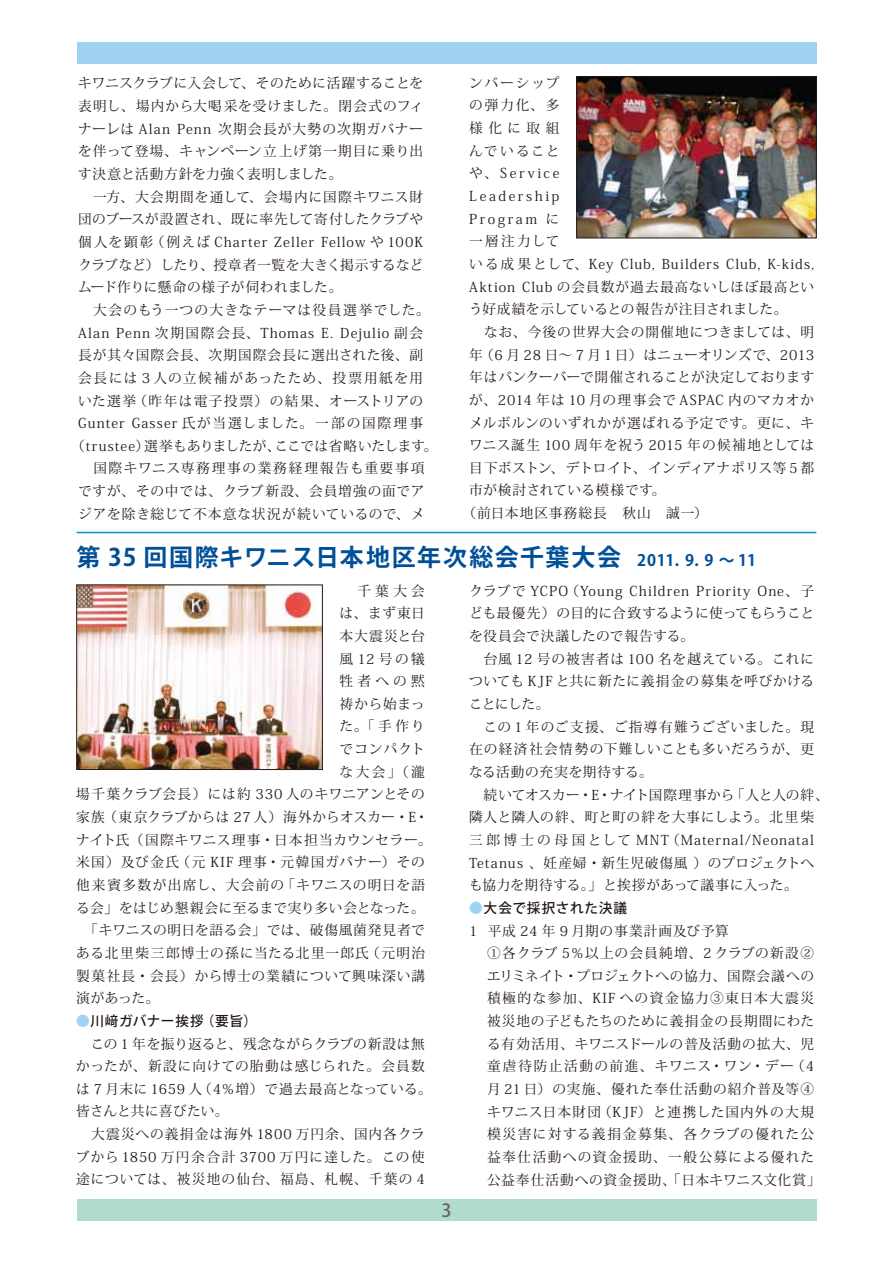
<style>
.page{position:relative;width:893px;height:1263px;background:#fff}
.page>*{position:absolute;margin:0;border:0;box-sizing:border-box;transform-origin:0 0}
.t1{font:700 24px "Koz Go Pro";letter-spacing:.055em;color:#004f97}
.t2{font:500 18px "Koz Go Pro";color:#666464}
.t3{font:13.65px/22.6px "Koz Min Pro";letter-spacing:.065em;color:#221815}
.t4{font:13.65px "Koz Min Pro";letter-spacing:.095em;color:#221815}
.t5{font:13.65px "Koz Min Pro";letter-spacing:.02em;color:#221815}
.t6{font:13.65px "Koz Min Pro";letter-spacing:.025em;color:#221815}
.t7{font:13.65px "Koz Min Pro";letter-spacing:.005em;color:#221815}
.t8{font:13.65px "Koz Min Pro";letter-spacing:.09em;color:#221815}
.t9{font:13.65px "Koz Min Pro";letter-spacing:.035em;color:#221815}
.t10{font:13.65px "Koz Min Pro";letter-spacing:.045em;color:#221815}
.t11{font:500 13.65px "Koz Go Pro";letter-spacing:.055em;color:#221815}
.t12{font:13.65px "Koz Min Pro";color:#221815}
.t13{font:13.65px "Koz Min Pro";letter-spacing:.04em;color:#221815}
.t14{font:13.65px "Koz Min Pro";letter-spacing:.1em;color:#221815}
.t15{font:13.65px "Koz Min Pro";letter-spacing:.105em;color:#221815}
.t16{font:13.65px "Koz Min Pro";letter-spacing:.115em;color:#221815}
.t17{font:13.65px "Koz Min Pro";letter-spacing:.015em;color:#221815}
.t18{font:13.65px "Koz Min Pro";letter-spacing:.18em;color:#221815}
.t19{font:13.65px "Koz Min Pro";letter-spacing:.185em;color:#221815}
.s1{font-size:15.75px}
.s2{color:#a0d2f2}
</style>
<div class="page">
<div style="left:77px;top:43px;width:739px;height:21px;background:#a0d2f2"></div>
<div style="left:77px;top:1199px;width:739px;height:21px;background:#b1dbcb"></div>
<hr style="left:77px;top:532px;width:739px;height:1px;background:#0093d4">
<img style="left:578px;top:79px;width:236px;height:157px">
<div style="left:576px;top:77px;width:240px;height:161px;border:1px solid #221815"></div>
<img style="left:79px;top:587px;width:242px;height:181px">
<div style="left:77px;top:585px;width:246px;height:185px;border:1px solid #221815"></div>
<p class="t7" style="left:78px;top:74px;width:346px">キワニスクラブに入会して、そのために活躍することを</p>
<p class="t3" style="left:78px;top:94px;width:346px">表明し、場内から大喝采を受けました。閉会式のフィ</p>
<p class="t3" style="left:78px;top:117px;width:346px">ナーレは Alan Penn 次期会長が大勢の次期ガバナー</p>
<p class="t3" style="left:78px;top:140px;width:346px">を伴って登場、キャンペーン立上げ第一期目に乗り出</p>
<p class="t17" style="left:78px;top:164px;width:266px">す決意と活動方針を力強く表明しました。</p>
<p class="t3" style="left:78px;top:185px;width:347px">　一方、大会期間を通して、会場内に国際キワニス財</p>
<p class="t12" style="left:78px;top:210px;width:346px">団のブースが設置され、既に率先して寄付したクラブや</p>
<p class="t3" style="left:78px;top:230px;width:346px">個人を顕彰（例えば Charter Zeller Fellow や 100K</p>
<p class="t5" style="left:78px;top:255px;width:346px">クラブなど）したり、授章者一覧を大きく掲示するなど</p>
<p class="t9" style="left:78px;top:278px;width:266px">ムード作りに懸命の様子が伺われました。</p>
<p class="t4" style="left:78px;top:300px;width:353px">　大会のもう一つの大きなテーマは役員選挙でした。</p>
<p class="t4" style="left:78px;top:323px;width:347px">Alan Penn 次期国際会長、Thomas E. Dejulio 副会</p>
<p class="t3" style="left:78px;top:343px;width:346px">長が其々国際会長、次期国際会長に選出された後、副</p>
<p class="t15" style="left:78px;top:368px;width:346px">会長には 3 人の立候補があったため、投票用紙を用</p>
<p class="t14" style="left:78px;top:391px;width:347px">いた選挙（昨年は電子投票）の結果、オーストリアの</p>
<p class="t8" style="left:78px;top:413px;width:346px">Gunter Gasser 氏が当選しました。一部の国際理事</p>
<p class="t9" style="left:71px;top:436px;width:368px">（trustee）選挙もありましたが、ここでは省略いたします。</p>
<p class="t16" style="left:78px;top:459px;width:348px">　国際キワニス専務理事の業務経理報告も重要事項</p>
<p class="t3" style="left:78px;top:479px;width:348px">ですが、その中では、クラブ新設、会員増強の面でア</p>
<p class="t3" style="left:78px;top:502px;width:348px">ジアを除き総じて不本意な状況が続いているので、メ</p>
<p class="t3" style="left:469px;top:71px;width:92px">ンバーシップ</p>
<p class="t3" style="left:469px;top:94px;width:92px">の弾力化、多</p>
<p class="t3" style="left:469px;top:116px;width:92px">様化に取組</p>
<p class="t3" style="left:469px;top:139px;width:92px">んでいること</p>
<p class="t19" style="left:469px;top:164px;width:92px">や、Service</p>
<p class="t18" style="left:469px;top:186px;width:92px">Leadership</p>
<p class="t18" style="left:469px;top:209px;width:92px">Program に</p>
<p class="t3" style="left:469px;top:230px;width:92px">一層注力して</p>
<p class="t3" style="left:469px;top:252px;width:346px">いる成果として、Key Club, Builders Club, K-kids,</p>
<p class="t3" style="left:469px;top:275px;width:346px">Aktion Club の会員数が過去最高ないしほぼ最高とい</p>
<p class="t6" style="left:469px;top:300px;width:320px">う好成績を示しているとの報告が注目されました。</p>
<p class="t3" style="left:469px;top:320px;width:346px">　なお、今後の世界大会の開催地につきましては、明</p>
<p class="t7" style="left:469px;top:345px;width:346px">年（6 月 28 日～ 7 月 1 日）はニューオリンズで、2013</p>
<p class="t5" style="left:469px;top:368px;width:347px">年はバンクーバーで開催されることが決定しております</p>
<p class="t3" style="left:469px;top:388px;width:346px">が、2014 年は 10 月の理事会で ASPAC 内のマカオか</p>
<p class="t3" style="left:469px;top:411px;width:346px">メルボルンのいずれかが選ばれる予定です。更に、キ</p>
<p class="t3" style="left:469px;top:433px;width:346px">ワニス誕生 100 周年を祝う 2015 年の候補地としては</p>
<p class="t6" style="left:469px;top:458px;width:347px">目下ボストン、デトロイト、インディアナポリス等５都</p>
<p class="t10" style="left:469px;top:481px;width:198px">市が検討されている模様です。</p>
<p class="t3" style="left:462px;top:501px;width:247px">（前日本地区事務総長　秋山　誠一）</p>
<h1 class="t1" style="left:77px;top:542px;width:681px">第 35 回国際キワニス日本地区年次総会千葉大会 <span class="s1">2011. 9. 9 ～ 11</span></h1>
<p class="t3" style="left:340px;top:579px;width:87px">　千葉大会</p>
<p class="t3" style="left:340px;top:601px;width:87px">は、まず東日</p>
<p class="t3" style="left:340px;top:624px;width:87px">本大震災と台</p>
<p class="t3" style="left:340px;top:647px;width:87px">風 12 号の犠</p>
<p class="t3" style="left:340px;top:669px;width:87px">牲者への黙</p>
<p class="t3" style="left:340px;top:692px;width:87px">祷から始まっ</p>
<p class="t3" style="left:340px;top:715px;width:87px">た。「手作り</p>
<p class="t3" style="left:340px;top:737px;width:87px">でコンパクト</p>
<p class="t3" style="left:340px;top:760px;width:87px">な大会」（瀧</p>
<p class="t10" style="left:76px;top:785px;width:350px">場千葉クラブ会長）には約 330 人のキワニアンとその</p>
<p class="t6" style="left:76px;top:807px;width:354px">家族（東京クラブからは 27 人）海外からオスカー・E・</p>
<p class="t3" style="left:76px;top:828px;width:357px">ナイト氏（国際キワニス理事･日本担当カウンセラー。</p>
<p class="t4" style="left:76px;top:853px;width:350px">米国）及び金氏（元 KIF 理事・元韓国ガバナー）その</p>
<p class="t8" style="left:76px;top:875px;width:350px">他来賓多数が出席し、大会前の「キワニスの明日を語</p>
<p class="t5" style="left:76px;top:898px;width:350px">る会」をはじめ懇親会に至るまで実り多い会となった。</p>
<p class="t13" style="left:76px;top:921px;width:350px">　「キワニスの明日を語る会」では、破傷風菌発見者で</p>
<p class="t3" style="left:76px;top:941px;width:350px">ある北里柴三郎博士の孫に当たる北里一郎氏（元明治</p>
<p class="t3" style="left:76px;top:964px;width:350px">製菓社長･会長）から博士の業績について興味深い講</p>
<p class="t3" style="left:76px;top:986px;width:85px">演があった。</p>
<p class="t11" style="left:76px;top:1012px;width:182px"><span class="s2">●</span>川﨑ガバナー挨拶（要旨）</p>
<p class="t3" style="left:76px;top:1032px;width:357px">　この 1 年を振り返ると、残念ながらクラブの新設は無かったが、新設に向けての胎動は感じられた。会員数は 7 月末に 1659 人（4％増）で過去最高となっている。皆さんと共に喜びたい。<br>　大震災への義捐金は海外 1800 万円余、国内各クラブから1850 万円余合計 3700 万円に達した。この使途については、被災地の仙台、福島、札幌、千葉の 4</p>
<h2 class="t2" style="left:441px;top:1198px;width:12px">3</h2>
<p class="t3" style="left:469px;top:579px;width:361px">クラブで YCPO（Young Children Priority One、子ども最優先）の目的に合致するように使ってもらうことを役員会で決議したので報告する。<br>　台風 12 号の被害者は 100 名を越えている。これについても KJF と共に新たに義捐金の募集を呼びかけることにした。<br>　この 1 年のご支援、ご指導有難うございました。現在の経済社会情勢の下難しいことも多いだろうが、更なる活動の充実を期待する。<br>　続いてオスカー・E・ナイト国際理事から「人と人の絆、隣人と隣人の絆、町と町の絆を大事にしよう。北里柴三郎博士の母国として MNT（Maternal/Neonatal<br>Tetanus 、妊産婦･新生児破傷風 ）のプロジェクトへも協力を期待する。」と挨拶があって議事に入った。</p>
<p class="t11" style="left:469px;top:899px;width:174px"><span class="s2">●</span>大会で採択された決議　</p>
<p class="t3" style="left:487px;top:919px;width:335px;text-indent:-18px">1 平成 24 年 9 月期の事業計画及び予算<br>①各クラブ 5％以上の会員純増、2 クラブの新設②エリミネイト・プロジェクトへの協力、国際会議への積極的な参加、KIF への資金協力③東日本大震災被災地の子どもたちのために義捐金の長期間にわたる有効活用、キワニスドールの普及活動の拡大、児童虐待防止活動の前進、キワニス・ワン・デー（4月 21 日）の実施、優れた奉仕活動の紹介普及等④キワニス日本財団（KJF）と連携した国内外の大規模災害に対する義捐金募集、各クラブの優れた公益奉仕活動への資金援助、一般公募による優れた公益奉仕活動への資金援助、「日本キワニス文化賞」</p>
</div>
